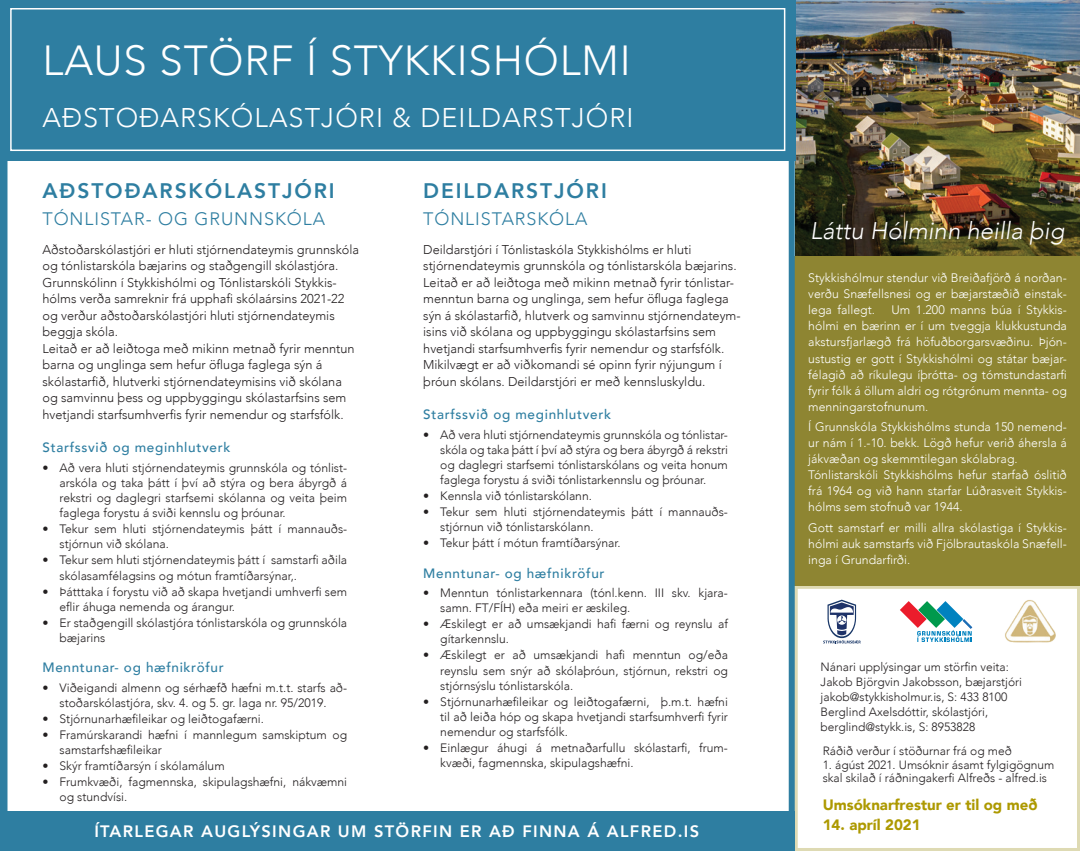
<style>
.page{position:relative;width:1080px;height:851px;background:#fff}
.page>*{position:absolute;margin:0;border:0;box-sizing:border-box;transform-origin:0 0}
.t1{font:300 42px "Avenir";letter-spacing:.02em;color:#fff}
.t2{font:300 27px "Avenir";letter-spacing:.04em;color:#fff}
.t3{font:italic 300 24px "Avenir";color:#fff}
.t4{font:800 21px "Avenir";letter-spacing:.09em;color:#2e7ea1}
.t5{font:300 18px "Avenir";letter-spacing:.05em;color:#2e7ea1}
.t6{font:800 16.5px "Avenir";letter-spacing:.08em;color:#fff}
.t7{font:900 15px "Avenir";color:#ad9901}
.t8{font:500 13.5px "Avenir";letter-spacing:.05em;color:#2e7ea1}
.t9{font:300 12.75px/16.5px "Avenir";color:#231f20}
.t10{font:300 12.3px/16px "Avenir";color:#fff;text-align:justify}
.t11{font:300 12.15px/15.1px "Avenir";color:#231f20}
.t12{font:300 12px/15px "Avenir";color:#231f20}
</style>
<div class="page">
<div style="left:795px;top:585px;width:285px;height:265px;border:3px solid #dedab3"></div>
<img style="left:795px;top:0;width:285px;height:256px">
<div style="left:0;top:0;width:796px;height:161px;background:#2e7ea1"></div>
<div style="left:10px;top:8px;width:775px;height:143px;border:2px solid #fff"></div>
<div style="left:795px;top:256px;width:285px;height:329px;background:#8e8532"></div>
<div style="left:0;top:147px;width:8px;height:703px;background:#2e7ea1"></div>
<svg style="left:823px;top:599px;width:38px;height:44px"></svg>
<img style="left:1005px;top:600px;width:51px;height:42px">
<svg style="left:900px;top:601px;width:72px;height:41px"></svg>
<div style="left:0;top:811px;width:795px;height:39px;background:#2e7ea1"></div>
<div style="left:789px;top:161px;width:6px;height:689px;background:#2e7ea1"></div>
<h1 class="t1" style="left:43px;top:36px;width:590px">LAUS STÖRF Í STYKKISHÓLMI</h1>
<h2 class="t2" style="left:43px;top:102px;width:593px">AÐSTOÐARSKÓLASTJÓRI &amp; DEILDARSTJÓRI</h2>
<h3 class="t4" style="left:43px;top:175px;width:294px">AÐSTOÐARSKÓLASTJÓRI</h3>
<h3 class="t5" style="left:43px;top:208px;width:284px">TÓNLISTAR- OG GRUNNSKÓLA</h3>
<p class="t9" style="left:43px;top:241px;width:318px">Aðstoðarskólastjóri er hluti stjórnendateymis grunnskóla og tónlistarskóla bæjarins og staðgengill skólastjóra.<br>Grunnskólinn í Stykkishólmi og Tónlistarskóli Stykkis&shy;hólms verða samreknir frá upphafi skólaársins 2021-22 og verður aðstoðarskólastjóri hluti stjórnendateymis beggja skóla.<br>Leitað er að leiðtoga með mikinn metnað fyrir menntun barna og unglinga sem hefur öfluga faglega sýn á skólastarfið, hlutverki stjórnendateymisins við skólana og samvinnu þess og uppbyggingu skólastarfsins sem hvetjandi starfsumhverfis fyrir nemendur og starfsfólk.</p>
<p class="t8" style="left:43px;top:436px;width:189px">Starfssvið og meginhlutverk</p>
<p class="t11" style="left:60px;top:460px;width:289px;text-align:justify;text-indent:-17px">• Að vera hluti stjórnendateymis grunnskóla og tónlist&shy;arskóla og taka þátt í því að stýra og bera ábyrgð á rekstri og daglegri starfsemi skólanna og veita þeim faglega forystu á sviði kennslu og þróunar.</p>
<p class="t11" style="left:60px;top:521px;width:289px;text-indent:-17px">• Tekur sem hluti stjórnendateymis þátt í mannauðs&shy;stjórnun við skólana.</p>
<p class="t11" style="left:60px;top:552px;width:289px;text-indent:-17px">• Tekur sem hluti stjórnendateymis þátt í samstarfi aðila skólasamfélagsins og mótun framtíðarsýnar,.</p>
<p class="t11" style="left:60px;top:583px;width:289px;text-indent:-17px">• Þátttaka í forystu við að skapa hvetjandi umhverfi sem eflir áhuga nemenda og árangur.</p>
<p class="t11" style="left:60px;top:615px;width:289px;text-indent:-17px">• Er staðgengill skólastjóra tónlistarskóla og grunnskóla bæjarins</p>
<p class="t8" style="left:43px;top:655px;width:183px">Menntunar- og hæfnikröfur</p>
<p class="t11" style="left:43px;top:679px;width:306px;text-align:center">• Viðeigandi almenn og sérhæfð hæfni m.t.t. starfs að&shy;stoðarskólastjóra, skv. 4. og 5. gr. laga nr. 95/2019.</p>
<p class="t11" style="left:43px;top:710px;width:223px">• Stjórnunarhæfileikar og leiðtogafærni.</p>
<p class="t11" style="left:60px;top:726px;width:289px;text-indent:-17px">• Framúrskarandi hæfni í mannlegum samskiptum og samstarfshæfileikar</p>
<p class="t11" style="left:43px;top:758px;width:184px">• Skýr framtíðarsýn í skólamálum</p>
<p class="t11" style="left:60px;top:774px;width:289px;text-indent:-17px">• Frumkvæði, fagmennska, skipulagshæfni, nákvæmni og stundvísi.</p>
<h3 class="t4" style="left:423px;top:175px;width:185px">DEILDARSTJÓRI</h3>
<h3 class="t5" style="left:423px;top:208px;width:166px">TÓNLISTARSKÓLA</h3>
<p class="t9" style="left:423px;top:241px;width:319px">Deildarstjóri í Tónlistaskóla Stykkishólms er hluti stjórnendateymis grunnskóla og tónlistarskóla bæjarins.<br>Leitað er að leiðtoga með mikinn metnað fyrir tónlistar&shy;menntun barna og unglinga, sem hefur öfluga faglega sýn á skólastarfið, hlutverk og samvinnu stjórnendateym&shy;isins við skólana og uppbyggingu skólastarfsins sem hvetjandi starfsumhverfis fyrir nemendur og starfsfólk.<br>Mikilvægt er að viðkomandi sé opinn fyrir nýjungum í þróun skólans. Deildarstjóri er með kennsluskyldu.</p>
<p class="t8" style="left:423px;top:403px;width:189px">Starfssvið og meginhlutverk</p>
<p class="t11" style="left:440px;top:427px;width:289px;text-align:justify;text-indent:-17px">• Að vera hluti stjórnendateymis grunnskóla og tónlistar&shy;skóla og taka þátt í því að stýra og bera ábyrgð á rekstri og daglegri starfsemi tónlistarskólans og veita honum faglega forystu á sviði tónlistarkennslu og þróunar.</p>
<p class="t11" style="left:423px;top:488px;width:170px">• Kennsla við tónlistarskólann.</p>
<p class="t11" style="left:440px;top:504px;width:289px;text-indent:-17px">• Tekur sem hluti stjórnendateymis þátt í mannauðs&shy;stjórnun við tónlistarskólann.</p>
<p class="t11" style="left:423px;top:535px;width:199px">• Tekur þátt í mótun framtíðarsýnar.</p>
<p class="t8" style="left:423px;top:561px;width:183px">Menntunar- og hæfnikröfur</p>
<p class="t11" style="left:440px;top:585px;width:289px;text-indent:-17px">• Menntun tónlistarkennara (tónl.kenn. III skv. kjara&shy;samn. FT/FÍH) eða meiri er æskileg.</p>
<p class="t11" style="left:440px;top:616px;width:289px;text-indent:-17px">• Æskilegt er að umsækjandi hafi færni og reynslu af gítarkennslu.</p>
<p class="t11" style="left:440px;top:647px;width:289px;text-align:justify;text-indent:-17px">• Æskilegt er að umsækjandi hafi menntun og/eða reynslu sem snýr að skólaþróun, stjórnun, rekstri og stjórnsýslu tónlistarskóla.</p>
<p class="t11" style="left:440px;top:693px;width:289px;text-align:justify;text-indent:-17px">• Stjórnunarhæfileikar og leiðtogafærni, þ.m.t. hæfni til að leiða hóp og skapa hvetjandi starfsumhverfi fyrir nemendur og starfsfólk.</p>
<p class="t11" style="left:440px;top:740px;width:289px;text-indent:-17px">• Einlægur áhugi á metnaðarfullu skólastarfi, frum&shy;kvæði, fagmennska, skipulagshæfni.</p>
<h3 class="t6" style="left:94px;top:818px;width:606px">ÍTARLEGAR AUGLÝSINGAR UM STÖRFIN ER AÐ FINNA Á ALFRED.IS</h3>
<h3 class="t3" style="left:810px;top:217px;width:256px">Láttu Hólminn heilla þig</h3>
<p class="t10" style="left:808px;top:270px;width:260px">Stykkishólmur stendur við Breiðafjörð á norðan&shy;verðu Snæfellsnesi og er bæjarstæðið einstak&shy;lega fallegt.</p>
<p class="t10" style="left:808px;top:302px;width:260px;text-indent:83px">Um 1.200 manns búa í Stykkis&shy;hólmi en bærinn er í um tveggja klukkustunda akstursfjarlægð frá höfuðborgarsvæðinu. Þjón&shy;ustustig er gott í Stykkishólmi og státar bæjar&shy;félagið að ríkulegu íþrótta- og tómstundastarfi fyrir fólk á öllum aldri og rótgrónum mennta- og menningarstofnunum.</p>
<p class="t10" style="left:808px;top:418px;width:260px;text-align:left">Í Grunnskóla Stykkishólms stunda 150 nemend&shy;ur nám í 1.-10. bekk. Lögð hefur verið áhersla á jákvæðan og skemmtilegan skólabrag.<br>Tónlistarskóli Stykkishólms hefur starfað óslitið frá 1964 og við hann starfar Lúðrasveit Stykkis&shy;hólms sem stofnuð var 1944.</p>
<p class="t10" style="left:808px;top:519px;width:260px">Gott samstarf er milli allra skólastiga í Stykkis&shy;hólmi auk samstarfs við Fjölbrautaskóla Snæfell&shy;inga í Grundarfirði.</p>
<p class="t12" style="left:821px;top:659px;width:203px">Nánari upplýsingar um störfin veita:<br>Jakob Björgvin Jakobsson, bæjarstjóri jakob@stykkisholmur.is, S: 433 8100<br>Berglind Axelsdóttir, skólastjóri, berglind@stykk.is, S: 8953828</p>
<p class="t12" style="left:823px;top:743px;width:191px">Ráðið verður í stöðurnar frá og með</p>
<p class="t12" style="left:823px;top:758px;width:233px;line-height:13.5px">1. ágúst 2021. Umsóknir ásamt fylgigögnum skal skilað í ráðningakerfi Alfreðs - alfred.is</p>
<p class="t7" style="left:823px;top:792px;width:216px">Umsóknarfrestur er til og með</p>
<p class="t7" style="left:823px;top:811px;width:100px">14. apríl 2021</p>
</div>
